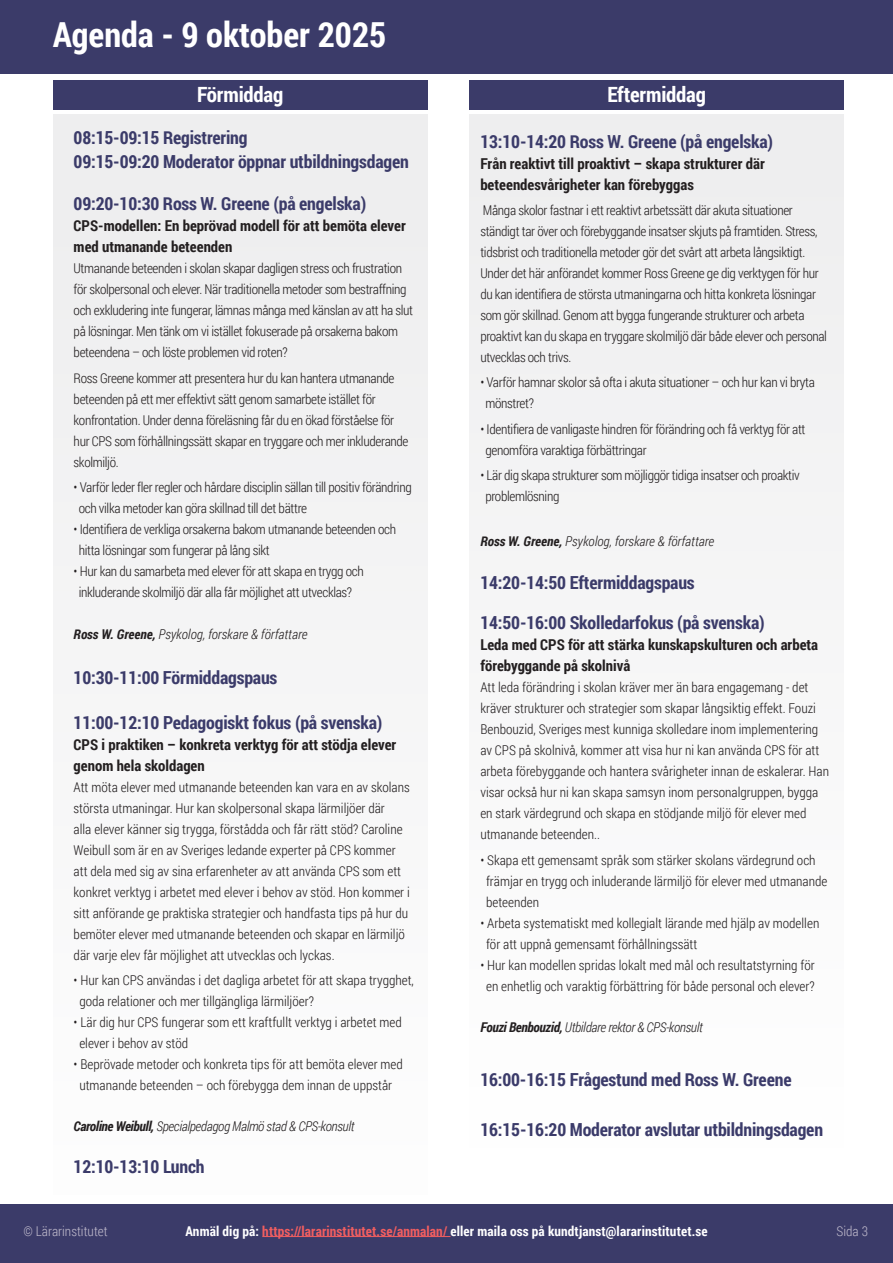
<style>
.page{position:relative;width:893px;height:1263px;background:#fff}
.page>*{position:absolute;margin:0;border:0;box-sizing:border-box;transform-origin:0 0}
.Rubrik_1{font:700 34.5px "Roboto Condensed";color:#fff}
.t1{font:700 21px "Roboto Condensed";letter-spacing:-.01em;color:#fff}
.Text{font:700 18px "Roboto Condensed";letter-spacing:-.01em;color:#3b3b6a}
.Text-2{font:700 18px/24px "Roboto Condensed";letter-spacing:-.01em;color:#3b3b69}
.Text-3{font:700 15px/21px "Roboto Condensed";color:#231f20}
.Text-4{font:300 13.5px/21px "Roboto Condensed";letter-spacing:-.025em;color:#231f20}
.Text-5{font:300 13.5px/21px "Roboto Condensed";color:#231f20}
.Text-6{font:italic 300 13.5px "Roboto Condensed";letter-spacing:-.025em;color:#231f20}
.t2{font:700 13.5px "Roboto Condensed";letter-spacing:.01em;color:#fff}
.Text-7{font:italic 300 13.5px "Roboto Condensed";color:#231f20}
.t3{font:300 13.5px "Roboto Condensed";color:#bdb8ca}
.s1{font-weight:700}
.s2{color:#f15e60}
</style>
<div class="page">
<div style="left:0;top:1204px;width:893px;height:59px;background:#3b3b69"></div>
<hr style="left:262px;top:1236px;width:188px;height:1px;background:#f15e60">
<div style="left:53px;top:114px;width:375px;height:1080px;background:#f5f5f5"></div>
<div style="left:0;top:0;width:893px;height:74px;background:#3b3b69"></div>
<div style="left:469px;top:114px;width:375px;height:1033px;background:#f6f6f6"></div>
<div style="left:469px;top:80px;width:375px;height:30px;background:#3b3b69"></div>
<div style="left:53px;top:80px;width:375px;height:30px;background:#3b3b69"></div>
<p class="Rubrik_1" style="left:53px;top:11px;width:335px">Agenda - 9 oktober 2025</p>
<h2 class="t1" style="left:197px;top:80px;width:88px">Förmiddag</h2>
<h2 class="t1" style="left:607px;top:80px;width:100px">Eftermiddag</h2>
<p class="Text-2" style="left:74px;top:125px;width:337px">08:15-09:15 Registrering<br>09:15-09:20 Moderator öppnar utbildningsdagen</p>
<p class="Text" style="left:74px;top:191px;width:294px">09:20-10:30 Ross W. Greene (på engelska)</p>
<p class="Text-3" style="left:74px;top:215px;width:334px">CPS-modellen: En beprövad modell för att bemöta elever med utmanande beteenden</p>
<p class="Text-4" style="left:74px;top:258px;width:341px">Utmanande beteenden i skolan skapar dagligen stress och frustration för skolpersonal och elever. När traditionella metoder som bestraffning och exkludering inte fungerar, lämnas många med känslan av att ha slut på lösningar. Men tänk om vi istället fokuserade på orsakerna bakom beteendena – och löste problemen vid roten?</p>
<p class="Text-4" style="left:74px;top:367px;width:336px">Ross Greene kommer att presentera hur du kan hantera utmanande beteenden på ett mer effektivt sätt genom samarbete istället för konfrontation. Under denna föreläsning får du en ökad förståelse för hur CPS som förhållningssätt skapar en tryggare och mer inkluderande skolmiljö.</p>
<p class="Text-4" style="left:79px;top:477px;width:335px;text-indent:-5px">• Varför leder fler regler och hårdare disciplin sällan till positiv förändring och vilka metoder kan göra skillnad till det bättre</p>
<p class="Text-4" style="left:79px;top:519px;width:319px;text-indent:-5px">• Identifiera de verkliga orsakerna bakom utmanande beteenden och hitta lösningar som fungerar på lång sikt</p>
<p class="Text-4" style="left:74px;top:561px;width:292px;text-align:center">• Hur kan du samarbeta med elever för att skapa en trygg och inkluderande skolmiljö där alla får möjlighet att utvecklas?</p>
<p class="Text-7" style="left:74px;top:625px;width:235px"><span class="s1">Ross W. Greene,</span> Psykolog, forskare &amp; författare</p>
<p class="Text" style="left:74px;top:665px;width:205px">10:30-11:00 Förmiddagspaus</p>
<p class="Text" style="left:74px;top:709px;width:310px">11:00-12:10 Pedagogiskt fokus (på svenska)</p>
<p class="Text-3" style="left:74px;top:733px;width:324px">CPS i praktiken – konkreta verktyg för att stödja elever genom hela skoldagen</p>
<p class="Text-5" style="left:74px;top:776px;width:338px">Att möta elever med utmanande beteenden kan vara en av skolans största utmaningar. Hur kan skolpersonal skapa lärmiljöer där<br>alla elever känner sig trygga, förstådda och får rätt stöd? Caroline Weibull som är en av Sveriges ledande experter på CPS kommer att dela med sig av sina erfarenheter av att använda CPS som ett konkret verktyg i arbetet med elever i behov av stöd. Hon kommer i sitt anförande ge praktiska strategier och handfasta tips på hur du bemöter elever med utmanande beteenden och skapar en lärmiljö där varje elev får möjlighet att utvecklas och lyckas.</p>
<p class="Text-5" style="left:79px;top:969px;width:336px;text-indent:-6px">• Hur kan CPS användas i det dagliga arbetet för att skapa trygghet, goda relationer och mer tillgängliga lärmiljöer?</p>
<p class="Text-5" style="left:79px;top:1011px;width:324px;text-indent:-6px">• Lär dig hur CPS fungerar som ett kraftfullt verktyg i arbetet med elever i behov av stöd</p>
<p class="Text-5" style="left:74px;top:1053px;width:331px;text-align:center">• Beprövade metoder och konkreta tips för att bemöta elever med utmanande beteenden – och förebygga dem innan de uppstår</p>
<p class="Text-6" style="left:74px;top:1117px;width:282px"><span class="s1">Caroline Weibull,</span> Specialpedagog Malmö stad &amp; CPS-konsult</p>
<p class="Text" style="left:74px;top:1154px;width:132px">12:10-13:10 Lunch</p>
<p class="Text" style="left:480px;top:128px;width:294px">13:10-14:20 Ross W. Greene (på engelska)</p>
<p class="Text-3" style="left:480px;top:152px;width:286px">Från reaktivt till proaktivt – skapa strukturer där beteendesvårigheter kan förebyggas</p>
<p class="Text-4" style="left:480px;top:199px;width:348px">Många skolor fastnar i ett reaktivt arbetssätt där akuta situationer ständigt tar över och förebyggande insatser skjuts på framtiden. Stress, tidsbrist och traditionella metoder gör det svårt att arbeta långsiktigt.<br>Under det här anförandet kommer Ross Greene ge dig verktygen för hur du kan identifiera de största utmaningarna och hitta konkreta lösningar som gör skillnad. Genom att bygga fungerande strukturer och arbeta proaktivt kan du skapa en tryggare skolmiljö där både elever och personal utvecklas och trivs.</p>
<p class="Text-4" style="left:485px;top:372px;width:331px;text-indent:-5px">• Varför hamnar skolor så ofta i akuta situationer – och hur kan vi bryta mönstret?</p>
<p class="Text-4" style="left:485px;top:418px;width:322px;text-indent:-5px">• Identifiera de vanligaste hindren för förändring och få verktyg för att genomföra varaktiga förbättringar</p>
<p class="Text-4" style="left:485px;top:464px;width:316px;text-indent:-5px">• Lär dig skapa strukturer som möjliggör tidiga insatser och proaktiv problemlösning</p>
<p class="Text-7" style="left:480px;top:532px;width:235px"><span class="s1">Ross W. Greene,</span> Psykolog, forskare &amp; författare</p>
<p class="Text" style="left:480px;top:570px;width:216px">14:20-14:50 Eftermiddagspaus</p>
<p class="Text" style="left:480px;top:610px;width:286px">14:50-16:00 Skolledarfokus (på svenska)</p>
<p class="Text-3" style="left:480px;top:634px;width:339px">Leda med CPS för att stärka kunskapskulturen och arbeta förebyggande på skolnivå</p>
<p class="Text-5" style="left:480px;top:677px;width:350px">Att leda förändring i skolan kräver mer än bara engagemang - det kräver strukturer och strategier som skapar långsiktig effekt. Fouzi Benbouzid, Sveriges mest kunniga skolledare inom implementering av CPS på skolnivå, kommer att visa hur ni kan använda CPS för att arbeta förebyggande och hantera svårigheter innan de eskalerar. Han visar också hur ni kan skapa samsyn inom personalgruppen, bygga en stark värdegrund och skapa en stödjande miljö för elever med utmanande beteenden..</p>
<p class="Text-5" style="left:486px;top:849px;width:343px;text-indent:-6px">• Skapa ett gemensamt språk som stärker skolans värdegrund och främjar en trygg och inluderande lärmiljö för elever med utmanande beteenden</p>
<p class="Text-5" style="left:486px;top:912px;width:335px;text-indent:-6px">• Arbeta systematiskt med kollegialt lärande med hjälp av modellen för att uppnå gemensamt förhållningssätt</p>
<p class="Text-5" style="left:480px;top:954px;width:336px;text-align:center">• Hur kan modellen spridas lokalt med mål och resultatstyrning för en enhetlig och varaktig förbättring för både personal och elever?</p>
<p class="Text-6" style="left:480px;top:1018px;width:224px"><span class="s1">Fouzi Benbouzid,</span> Utbildare rektor &amp; CPS-konsult</p>
<p class="Text" style="left:480px;top:1066px;width:313px">16:00-16:15 Frågestund med Ross W. Greene</p>
<p class="Text" style="left:480px;top:1117px;width:344px">16:15-16:20 Moderator avslutar utbildningsdagen</p>
<p class="t3" style="left:24px;top:1221px;width:86px">© Lärarinstitutet</p>
<p class="t2" style="left:185px;top:1221px;width:524px">Anmäl dig på: <span class="s2">https://lararinstitutet.se/anmalan/</span> eller maila oss på kundtjanst@lararinstitutet.se</p>
<p class="t3" style="left:837px;top:1221px;width:33px">Sida 3</p>
</div>
